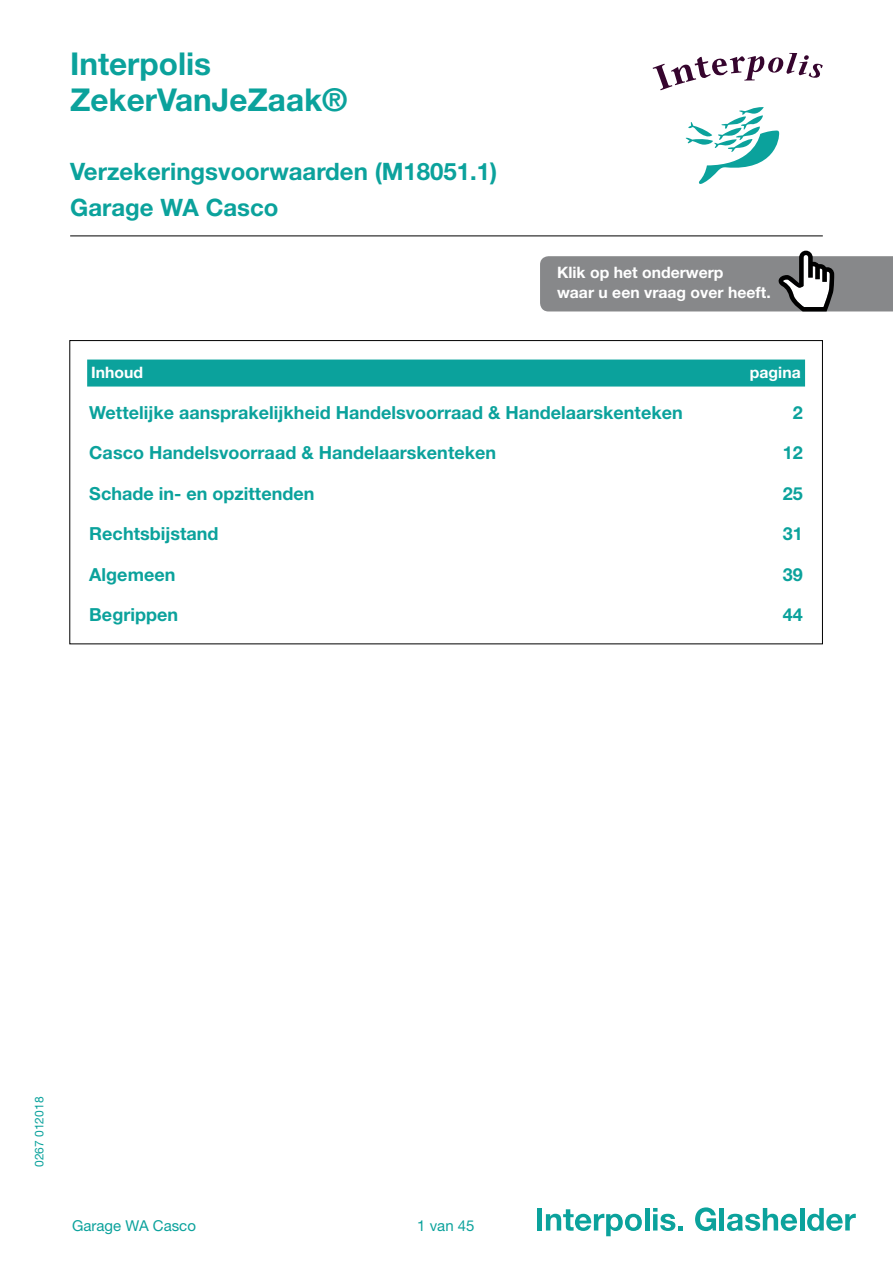
<style>
.page{position:relative;width:893px;height:1263px;background:#fff}
.page>*{position:absolute;margin:0;border:0;box-sizing:border-box;transform-origin:0 0}
.t1{font:700 31.5px/36px "Helvetica Neue LT Std";color:#0ba29c}
.t2{font:700 24px/36px "Helvetica Neue LT Std";color:#0ba29c}
.t3{font:700 18px "Helvetica Neue LT Std";color:#0ba29c}
.t4{font:700 15.75px/20.2px "Helvetica Neue LT Std";color:#fff}
.t5{font:15px "Helvetica Neue LT Std";color:#0ba29c}
.t6{font:12px "Helvetica Neue LT Std";color:#0ba29c}
</style>
<div class="page">
<hr style="left:70px;top:236px;width:753px;height:1px;background:#000">
<div style="left:537px;top:1208px;width:5px;height:22px;background:#0ba29c"></div>
<svg style="left:546px;top:1209px;width:96px;height:27px"></svg>
<hr style="left:645px;top:1208px;width:4px;height:22px;background:#0ba29c">
<svg style="left:653px;top:1208px;width:30px;height:23px"></svg>
<svg style="left:695px;top:1207px;width:21px;height:24px"></svg>
<hr style="left:720px;top:1208px;width:4px;height:22px;background:#0ba29c">
<svg style="left:727px;top:1208px;width:70px;height:23px"></svg>
<hr style="left:800px;top:1208px;width:4px;height:22px;background:#0ba29c">
<svg style="left:807px;top:1208px;width:49px;height:23px"></svg>
<svg style="left:540px;top:251px;width:353px;height:60px;background:#909193"></svg>
<div style="left:87px;top:360px;width:718px;height:27px;background:#0ba29c"></div>
<svg style="left:653px;top:53px;width:170px;height:37px"></svg>
<svg style="left:685px;top:107px;width:95px;height:77px"></svg>
<h1 class="t1" style="left:70px;top:46px;width:279px">Interpolis<br>ZekerVanJeZaak®</h1>
<h2 class="t2" style="left:70px;top:153px;width:429px">Verzekeringsvoorwaarden (M18051.1)<br>Garage WA Casco</h2>
<p class="t4" style="left:557px;top:262px;width:215px">Klik op het onderwerp<br>waar u een vraag over heeft.</p>
<p class="t4" style="left:91px;top:362px;width:53px">Inhoud</p>
<p class="t4" style="left:750px;top:362px;width:52px">pagina</p>
<p class="t3" style="left:89px;top:401px;width:595px">Wettelijke aansprakelijkheid Handelsvoorraad &amp; Handelaarskenteken</p>
<p class="t3" style="left:793px;top:401px;width:12px">2</p>
<p class="t3" style="left:89px;top:441px;width:408px">Casco Handelsvoorraad &amp; Handelaarskenteken</p>
<p class="t3" style="left:783px;top:441px;width:22px">12</p>
<p class="t3" style="left:89px;top:482px;width:227px">Schade in- en opzittenden</p>
<p class="t3" style="left:783px;top:482px;width:22px">25</p>
<p class="t3" style="left:89px;top:522px;width:131px">Rechtsbijstand</p>
<p class="t3" style="left:783px;top:522px;width:22px">31</p>
<p class="t3" style="left:89px;top:563px;width:88px">Algemeen</p>
<p class="t3" style="left:783px;top:563px;width:22px">39</p>
<p class="t3" style="left:89px;top:603px;width:90px">Begrippen</p>
<p class="t3" style="left:783px;top:603px;width:22px">44</p>
<p class="t6" style="left:32px;top:1167px;width:72px;rotate:-90deg">0267 012018</p>
<p class="t5" style="left:72px;top:1216px;width:125px">Garage WA Casco</p>
<p class="t5" style="left:417px;top:1217px;width:59px">1 van 45</p>
</div>
